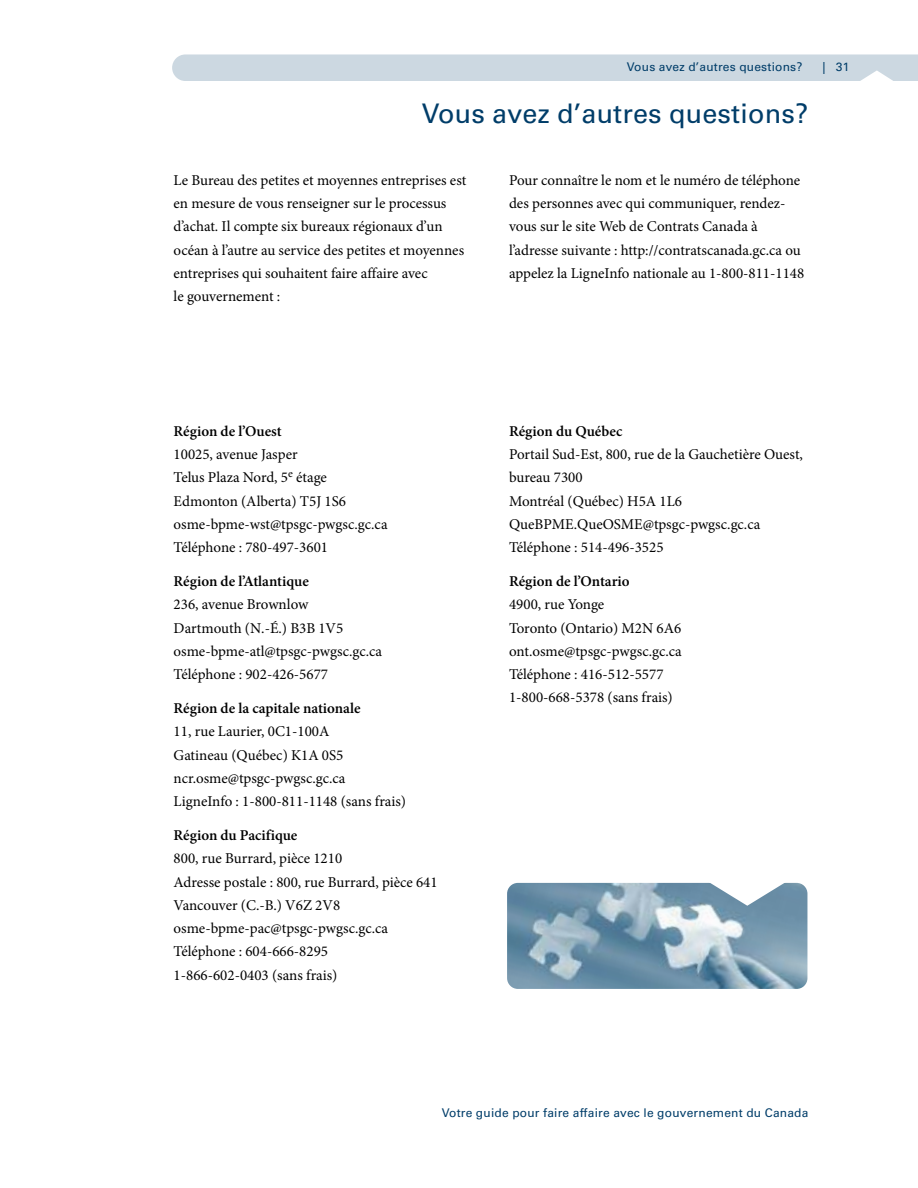
<style>
.page{position:relative;width:918px;height:1188px;background:#fff}
.page>*{position:absolute;margin:0;border:0;box-sizing:border-box;transform-origin:0 0}
.t1{font:27px "Univers LT Std";letter-spacing:.005em;color:#003d69}
.t2{font:15px/23.2px "Minion Pro";color:#000}
.t3{font:600 15px "Minion Pro";color:#000}
.t4{font:12px "Univers LT Std";letter-spacing:.015em;color:#003d69}
</style>
<div class="page">
<div style="left:172px;top:54px;width:746px;height:27px;background:#ccd8e1"></div>
<img style="left:507px;top:883px;width:300px;height:106px;border-radius:11px">
<svg style="left:689px;top:882px;width:116px;height:24px"></svg>
<p class="t4" style="left:627px;top:62px;width:177px">Vous avez d’autres questions?</p>
<p class="t4" style="left:822px;top:62px;width:29px">| 31</p>
<h1 class="t1" style="left:422px;top:104px;width:388px">Vous avez d’autres questions?</h1>
<p class="t2" style="left:174px;top:170px;width:294px">Le Bureau des petites et moyennes entreprises est en mesure de vous renseigner sur le processus d’achat. Il compte six bureaux régionaux d’un océan à l’autre au service des petites et moyennes entreprises qui souhaitent faire affaire avec<br>le gouvernement :</p>
<p class="t2" style="left:509px;top:170px;width:297px">Pour connaître le nom et le numéro de téléphone des personnes avec qui communiquer, rendez&shy;vous sur le site Web de Contrats Canada à l’adresse suivante : http://contratscanada.gc.ca ou appelez la LigneInfo nationale au 1-800-811-1148</p>
<p class="t3" style="left:174px;top:425px;width:110px">Région de l’Ouest</p>
<p class="t2" style="left:174px;top:444px;width:215px">10025, avenue Jasper<br>Telus Plaza Nord, 5<sup>e</sup> étage<br>Edmonton (Alberta) T5J 1S6 osme-bpme-wst@tpsgc-pwgsc.gc.ca<br>Téléphone : 780-497-3601</p>
<p class="t3" style="left:174px;top:576px;width:137px">Région de l’Atlantique</p>
<p class="t2" style="left:174px;top:594px;width:210px">236, avenue Brownlow<br>Dartmouth (N.-É.) B3B 1V5 osme-bpme-atl@tpsgc-pwgsc.gc.ca<br>Téléphone : 902-426-5677</p>
<p class="t3" style="left:174px;top:703px;width:189px">Région de la capitale nationale</p>
<p class="t2" style="left:174px;top:721px;width:234px">11, rue Laurier, 0C1-100A<br>Gatineau (Québec) K1A 0S5 ncr.osme@tpsgc-pwgsc.gc.ca<br>LigneInfo : 1-800-811-1148 (sans frais)</p>
<p class="t3" style="left:174px;top:830px;width:125px">Région du Pacifique</p>
<p class="t2" style="left:174px;top:848px;width:266px">800, rue Burrard, pièce 1210<br>Adresse postale : 800, rue Burrard, pièce 641<br>Vancouver (C.-B.) V6Z 2V8 osme-bpme-pac@tpsgc-pwgsc.gc.ca<br>Téléphone : 604-666-8295<br>1-866-602-0403 (sans frais)</p>
<p class="t3" style="left:509px;top:425px;width:115px">Région du Québec</p>
<p class="t2" style="left:509px;top:444px;width:296px">Portail Sud-Est, 800, rue de la Gauchetière Ouest, bureau 7300<br>Montréal (Québec) H5A 1L6<br>QueBPME.QueOSME@tpsgc-pwgsc.gc.ca<br>Téléphone : 514-496-3525</p>
<p class="t3" style="left:509px;top:576px;width:122px">Région de l’Ontario</p>
<p class="t2" style="left:509px;top:594px;width:174px">4900, rue Yonge<br>Toronto (Ontario) M2N 6A6 ont.osme@tpsgc-pwgsc.gc.ca<br>Téléphone : 416-512-5577<br>1-800-668-5378 (sans frais)</p>
<p class="t4" style="left:442px;top:1108px;width:368px">Votre guide pour faire affaire avec le gouvernement du Canada</p>
</div>
